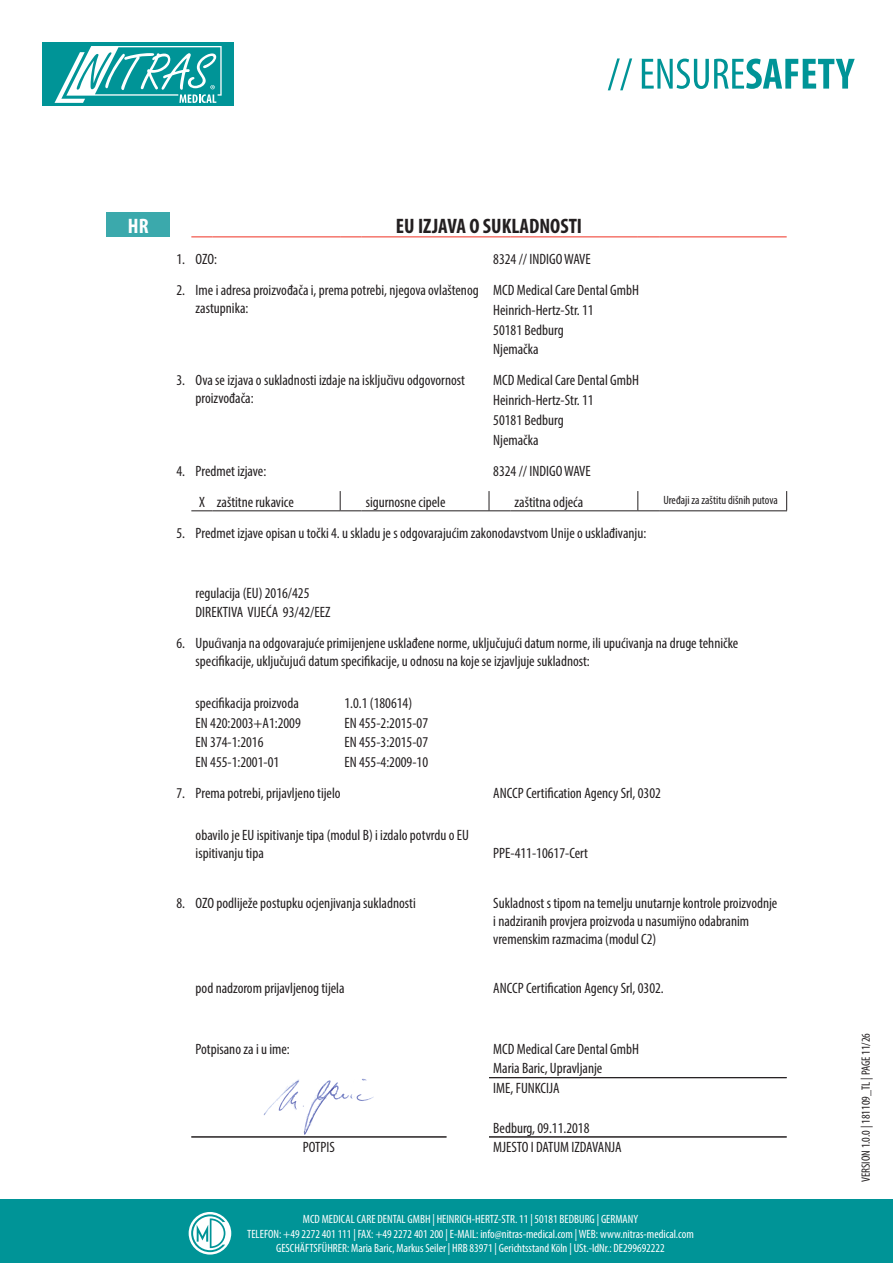
<style>
.page{position:relative;width:893px;height:1263px;background:#fff}
.page>*{position:absolute;margin:0;border:0;box-sizing:border-box;transform-origin:0 0}
.t1{font:700 condensed 21px "Myriad Pro";color:#231f20}
.t2{font:700 condensed 21px "Myriad Pro";color:#fff}
.t3{font:condensed 15px/18px "Myriad Pro";color:#231f20}
.t4{font:condensed 12px/14.4px "Myriad Pro";color:#fff;text-align:center}
.t5{font:condensed 12px "Myriad Pro";color:#231f20}
</style>
<div class="page">
<svg style="left:264px;top:1078px;width:110px;height:57px"></svg>
<div style="left:0;top:1199px;width:893px;height:64px;background:#009497"></div>
<svg style="left:608px;top:58px;width:247px;height:32px"></svg>
<svg style="left:189px;top:1212px;width:42px;height:42px"></svg>
<div style="left:43px;top:43px;width:191px;height:63px;background:#009497"></div>
<svg style="left:55px;top:46px;width:167px;height:57px"></svg>
<div style="left:106px;top:213px;width:64px;height:24px;background:#3ba9ac"></div>
<svg style="left:191px;top:236px;width:22px;height:1px"></svg>
<hr style="left:213px;top:236px;width:127px;height:1px;background:#ef3122">
<svg style="left:340px;top:236px;width:21px;height:1px"></svg>
<hr style="left:361px;top:236px;width:128px;height:1px;background:#ef3122">
<svg style="left:489px;top:236px;width:21px;height:1px"></svg>
<hr style="left:510px;top:236px;width:128px;height:1px;background:#ef3122">
<svg style="left:638px;top:236px;width:21px;height:1px"></svg>
<hr style="left:659px;top:236px;width:128px;height:1px;background:#ef3122">
<svg style="left:786px;top:491px;width:1px;height:19px"></svg>
<svg style="left:191px;top:510px;width:22px;height:1px"></svg>
<hr style="left:213px;top:510px;width:127px;height:1px;background:#231f20">
<svg style="left:340px;top:491px;width:21px;height:20px"></svg>
<hr style="left:361px;top:510px;width:128px;height:1px;background:#231f20">
<svg style="left:489px;top:491px;width:21px;height:20px"></svg>
<hr style="left:510px;top:510px;width:128px;height:1px;background:#231f20">
<svg style="left:637px;top:491px;width:22px;height:20px"></svg>
<hr style="left:659px;top:510px;width:128px;height:1px;background:#231f20">
<hr style="left:191px;top:1136px;width:255px;height:1px;background:#231f20">
<hr style="left:489px;top:1077px;width:298px;height:1px;background:#231f20">
<hr style="left:489px;top:1136px;width:298px;height:1px;background:#231f20">
<p class="t2" style="left:128px;top:212px;width:22px">HR</p>
<p class="t1" style="left:396px;top:212px;width:188px">EU IZJAVA O SUKLADNOSTI</p>
<p class="t3" style="left:176px;top:250px;width:10px">1.</p>
<p class="t3" style="left:196px;top:250px;width:23px">OZO:</p>
<p class="t3" style="left:176px;top:281px;width:10px">2.</p>
<p class="t3" style="left:196px;top:281px;width:285px">Ime i adresa proizvođača i, prema potrebi, njegova ovlaštenog zastupnika:</p>
<p class="t3" style="left:493px;top:340px;width:47px">Njemačka</p>
<p class="t3" style="left:176px;top:371px;width:10px">3.</p>
<p class="t3" style="left:196px;top:371px;width:271px">Ova se izjava o sukladnosti izdaje na isključivu odgovornost proizvođača:</p>
<p class="t3" style="left:493px;top:430px;width:47px">Njemačka</p>
<p class="t3" style="left:176px;top:461px;width:10px">4.</p>
<p class="t3" style="left:196px;top:461px;width:72px">Predmet izjave:</p>
<p class="t3" style="left:217px;top:492px;width:78px">zaštitne rukavice</p>
<p class="t3" style="left:366px;top:492px;width:81px">sigurnosne cipele</p>
<p class="t3" style="left:514px;top:492px;width:70px">zaštitna odjeća</p>
<p class="t5" style="left:663px;top:493px;width:116px">Uređaji za zaštitu dišnih putova</p>
<p class="t3" style="left:176px;top:524px;width:10px">5.</p>
<p class="t3" style="left:196px;top:524px;width:452px">Predmet izjave opisan u točki 4. u skladu je s odgovarajućim zakonodavstvom Unije o usklađivanju:</p>
<h1 class="t2" style="left:129px;top:212px;width:20px">DE</h1>
<p class="t3" style="left:493px;top:243px;width:147px;line-height:31px">8324 // INDIGO WAVE<br>MCD Medical Care Dental GmbH</p>
<p class="t3" style="left:493px;top:300px;width:102px;line-height:19.8px">Heinrich-Hertz-Str. 11<br>50181 Bedburg</p>
<p class="t3" style="left:493px;top:370px;width:147px;line-height:19.8px">MCD Medical Care Dental GmbH<br>Heinrich-Hertz-Str. 11<br>50181 Bedburg</p>
<p class="t3" style="left:493px;top:461px;width:99px">8324 // INDIGO WAVE</p>
<p class="t3" style="left:199px;top:492px;width:7px">X</p>
<p class="t3" style="left:196px;top:583px;width:115px">regulacija (EU) 2016/425</p>
<p class="t3" style="left:196px;top:603px;width:136px">DIREKTIVA VIJEĆA 93/42/EEZ</p>
<p class="t3" style="left:176px;top:634px;width:10px">6.</p>
<p class="t3" style="left:196px;top:634px;width:544px">Upućivanja na odgovarajuće primijenjene usklađene norme, uključujući datum norme, ili upućivanja na druge tehničke specifikacije, uključujući datum specifikacije, u odnosu na koje se izjavljuje sukladnost:</p>
<p class="t3" style="left:196px;top:694px;width:105px">specifikacija proizvoda</p>
<p class="t3" style="left:344px;top:694px;width:69px">1.0.1 (180614)</p>
<p class="t3" style="left:196px;top:713px;width:107px">EN 420:2003+A1:2009</p>
<p class="t3" style="left:344px;top:713px;width:85px">EN 455-2:2015-07</p>
<p class="t3" style="left:196px;top:733px;width:69px">EN 374-1:2016</p>
<p class="t3" style="left:344px;top:733px;width:85px">EN 455-3:2015-07</p>
<p class="t3" style="left:196px;top:753px;width:85px">EN 455-1:2001-01</p>
<p class="t3" style="left:344px;top:753px;width:85px">EN 455-4:2009-10</p>
<p class="t3" style="left:493px;top:784px;width:169px">ANCCP Certification Agency Srl, 0302</p>
<p class="t3" style="left:176px;top:784px;width:10px">7.</p>
<p class="t3" style="left:196px;top:784px;width:147px">Prema potrebi, prijavljeno tijelo</p>
<p class="t3" style="left:196px;top:825px;width:275px">obavilo je EU ispitivanje tipa (modul B) i izdalo potvrdu o EU ispitivanju tipa</p>
<p class="t3" style="left:176px;top:894px;width:10px">8.</p>
<p class="t3" style="left:196px;top:894px;width:222px">OZO podliježe postupku ocjenjivanja sukladnosti</p>
<p class="t3" style="left:493px;top:894px;width:286px">Sukladnost s tipom na temelju unutarnje kontrole proizvodnje i nadziranih provjera proizvoda u nasumiÿno odabranim vremenskim razmacima (modul C2)</p>
<p class="t3" style="left:196px;top:979px;width:151px">pod nadzorom prijavljenog tijela</p>
<p class="t3" style="left:493px;top:843px;width:96px">PPE-411-10617-Cert</p>
<p class="t3" style="left:493px;top:979px;width:172px">ANCCP Certification Agency Srl, 0302.</p>
<p class="t3" style="left:196px;top:1039px;width:96px">Potpisano za i u ime:</p>
<p class="t3" style="left:493px;top:1039px;width:147px">MCD Medical Care Dental GmbH</p>
<p class="t3" style="left:493px;top:1059px;width:111px">Maria Baric, Upravljanje</p>
<p class="t3" style="left:493px;top:1079px;width:68px">IME, FUNKCIJA</p>
<p class="t3" style="left:493px;top:1118px;width:98px">Bedburg, 09.11.2018</p>
<p class="t3" style="left:303px;top:1138px;width:34px">POTPIS</p>
<p class="t3" style="left:493px;top:1138px;width:130px">MJESTO I DATUM IZDAVANJA</p>
<p class="t4" style="left:247px;top:1212px;width:448px">MCD MEDICAL CARE DENTAL GMBH | HEINRICH-HERTZ-STR. 11 | 50181 BEDBURG | GERMANY<br>TELEFON: +49 2272 401 111 | FAX: +49 2272 401 200 | E-MAIL: info@nitras-medical.com | WEB: www.nitras-medical.com<br>GESCHÄFTSFÜHRER: Maria Baric, Markus Seiler | HRB 83971 | Gerichtsstand Köln | USt.-IdNr.: DE299692222</p>
<p class="t5" style="left:859px;top:1182px;width:151px;rotate:-90deg">VERSION 1.0.0 | 181109_TL | PAGE 11/26</p>
</div>
